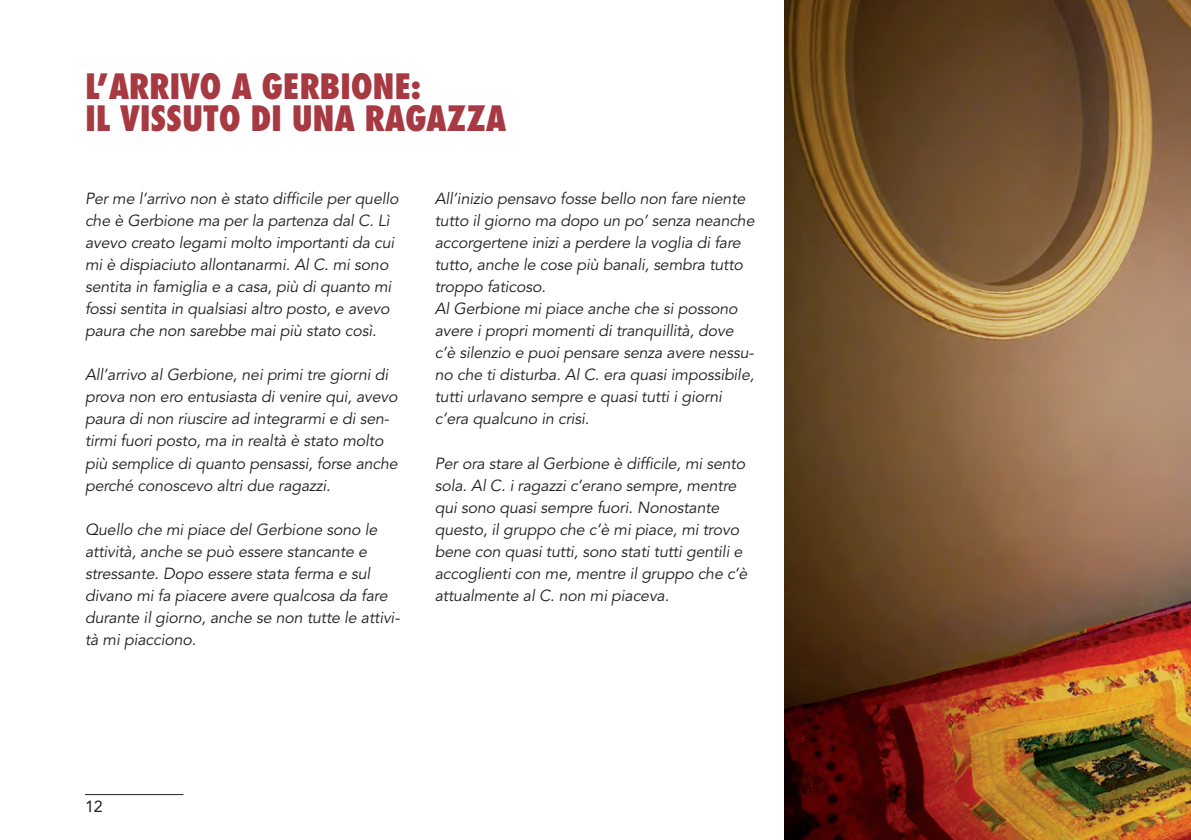
<style>
.page{position:relative;width:1191px;height:840px;background:#fff}
.page>*{position:absolute;margin:0;border:0;box-sizing:border-box;transform-origin:0 0}
.t1{font:800 condensed 34px "Futura LT";letter-spacing:-.01em;color:#a73942}
.t2{font:italic 16px/22px "Avenir LT";letter-spacing:-.01em;color:#231f20}
.t3{font:16px "Avenir LT";color:#231f20}
</style>
<div class="page">
<hr style="left:85px;top:793px;width:98px;height:1px;background:#231f20">
<img style="left:784px;top:0;width:407px;height:839px">
<p class="t1" style="left:85px;top:65px;width:338px">L’ARRIVO A GERBIONE:</p>
<p class="t1" style="left:85px;top:97px;width:423px">IL VISSUTO DI UNA RAGAZZA</p>
<p class="t2" style="left:85px;top:188px;width:315px">Per me l’arrivo non è stato difficile per quello che è Gerbione ma per la partenza dal C. Lì avevo creato legami molto importanti da cui mi è dispiaciuto allontanarmi. Al C. mi sono sentita in famiglia e a casa, più di quanto mi fossi sentita in qualsiasi altro posto, e avevo paura che non sarebbe mai più stato così.</p>
<p class="t2" style="left:85px;top:364px;width:314px">All’arrivo al Gerbione, nei primi tre giorni di prova non ero entusiasta di venire qui, avevo paura di non riuscire ad integrarmi e di sen&shy;tirmi fuori posto, ma in realtà è stato molto più semplice di quanto pensassi, forse anche perché conoscevo altri due ragazzi.</p>
<p class="t2" style="left:85px;top:518px;width:316px">Quello che mi piace del Gerbione sono le attività, anche se può essere stancante e stressante. Dopo essere stata ferma e sul divano mi fa piacere avere qualcosa da fare durante il giorno, anche se non tutte le attivi&shy;tà mi piacciono.</p>
<p class="t2" style="left:435px;top:188px;width:321px">All’inizio pensavo fosse bello non fare niente tutto il giorno ma dopo un po’ senza neanche accorgertene inizi a perdere la voglia di fare tutto, anche le cose più banali, sembra tutto troppo faticoso.</p>
<p class="t2" style="left:435px;top:298px;width:321px">Al Gerbione mi piace anche che si possono avere i propri momenti di tranquillità, dove c’è silenzio e puoi pensare senza avere nessu&shy;no che ti disturba. Al C. era quasi impossibile, tutti urlavano sempre e quasi tutti i giorni c’era qualcuno in crisi.</p>
<p class="t2" style="left:435px;top:452px;width:314px">Per ora stare al Gerbione è difficile, mi sento sola. Al C. i ragazzi c’erano sempre, mentre qui sono quasi sempre fuori. Nonostante questo, il gruppo che c’è mi piace, mi trovo bene con quasi tutti, sono stati tutti gentili e accoglienti con me, mentre il gruppo che c’è attualmente al C. non mi piaceva.</p>
<p class="t3" style="left:85px;top:797px;width:19px">12</p>
</div>
